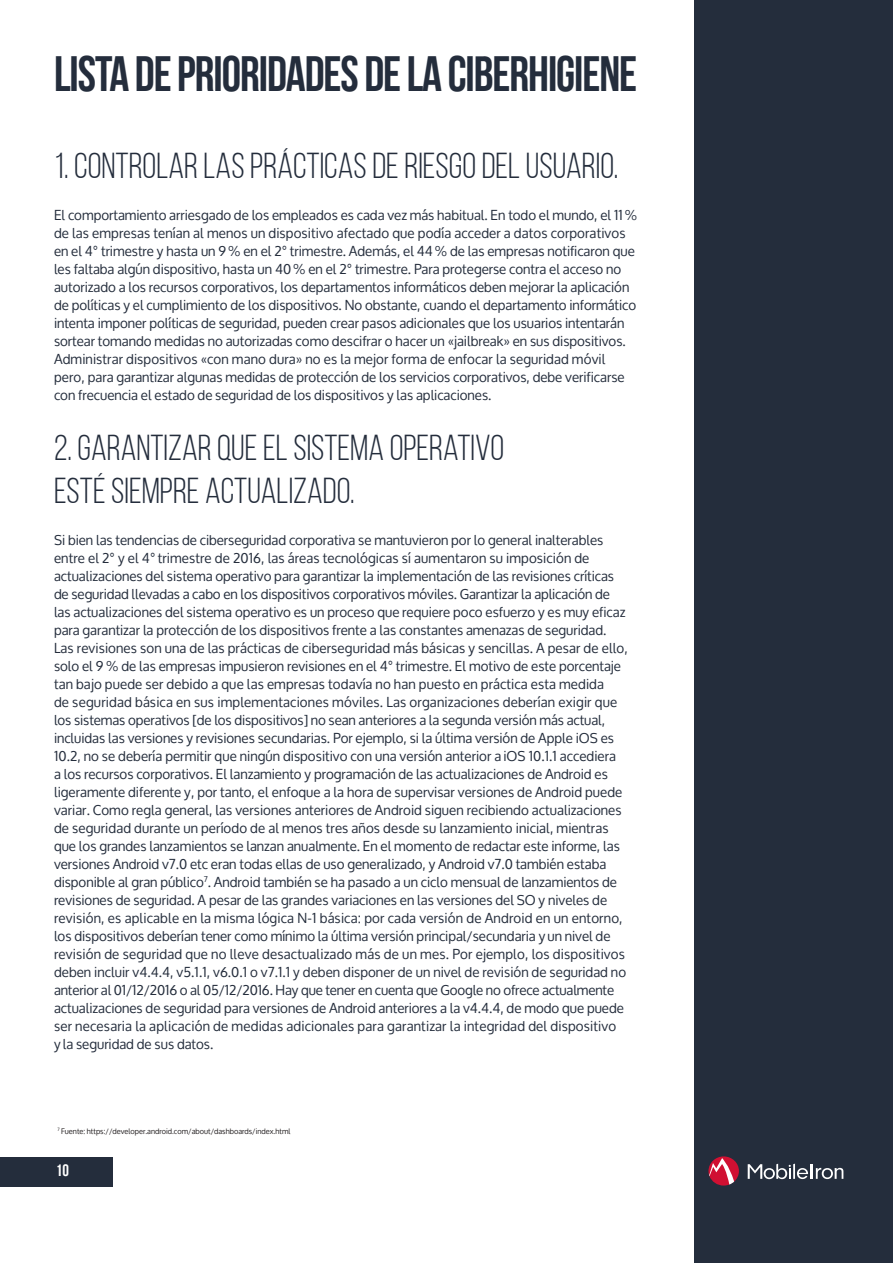
<style>
.page{position:relative;width:893px;height:1263px;background:#fff}
.page>*{position:absolute;margin:0;border:0;box-sizing:border-box;transform-origin:0 0}
.t1{font:700 49.5px "Bebas Neue";letter-spacing:-.02em;color:#242d3c}
.t2{font:36px/43.2px "Bebas Neue";color:#242d3c}
.t3{font:700 16.5px "Bebas Neue";color:#fff}
.t4{font:13.5px/18px "Oxygen";color:#242d3c}
.t5{font:7.5px "Oxygen";color:#231f20}
</style>
<div class="page">
<div style="left:694px;top:0;width:199px;height:1263px;background:#242d3c"></div>
<svg style="left:748px;top:1163px;width:95px;height:16px"></svg>
<svg style="left:708px;top:1156px;width:31px;height:29px"></svg>
<div style="left:0;top:1157px;width:112px;height:29px;background:#242d3c"></div>
<h1 class="t1" style="left:54px;top:47px;width:585px">LISTA DE PRIORIDADES DE LA CIBERHIGIENE</h1>
<h2 class="t2" style="left:54px;top:144px;width:566px">1. CONTROLAR LAS PRÁCTICAS DE RIESGO DEL USUARIO.</h2>
<p class="t4" style="left:54px;top:206px;width:585px">El comportamiento arriesgado de los empleados es cada vez más habitual. En todo el mundo, el 11 % de las empresas tenían al menos un dispositivo afectado que podía acceder a datos corporativos en el 4° trimestre y hasta un 9 % en el 2° trimestre. Además, el 44 % de las empresas notificaron que les faltaba algún dispositivo, hasta un 40 % en el 2° trimestre. Para protegerse contra el acceso no autorizado a los recursos corporativos, los departamentos informáticos deben mejorar la aplicación de políticas y el cumplimiento de los dispositivos. No obstante, cuando el departamento informático intenta imponer políticas de seguridad, pueden crear pasos adicionales que los usuarios intentarán sortear tomando medidas no autorizadas como descifrar o hacer un «jailbreak» en sus dispositivos.<br>Administrar dispositivos «con mano dura» no es la mejor forma de enfocar la seguridad móvil pero, para garantizar algunas medidas de protección de los servicios corporativos, debe verificarse con frecuencia el estado de seguridad de los dispositivos y las aplicaciones.</p>
<h2 class="t2" style="left:54px;top:425px;width:452px">2. GARANTIZAR QUE EL SISTEMA OPERATIVO<br>ESTÉ SIEMPRE ACTUALIZADO.</h2>
<p class="t4" style="left:54px;top:531px;width:575px">Si bien las tendencias de ciberseguridad corporativa se mantuvieron por lo general inalterables entre el 2° y el 4° trimestre de 2016, las áreas tecnológicas sí aumentaron su imposición de actualizaciones del sistema operativo para garantizar la implementación de las revisiones críticas de seguridad llevadas a cabo en los dispositivos corporativos móviles. Garantizar la aplicación de las actualizaciones del sistema operativo es un proceso que requiere poco esfuerzo y es muy eficaz para garantizar la protección de los dispositivos frente a las constantes amenazas de seguridad.<br>Las revisiones son una de las prácticas de ciberseguridad más básicas y sencillas. A pesar de ello, solo el 9 % de las empresas impusieron revisiones en el 4° trimestre. El motivo de este porcentaje tan bajo puede ser debido a que las empresas todavía no han puesto en práctica esta medida<br>de seguridad básica en sus implementaciones móviles. Las organizaciones deberían exigir que los sistemas operativos [de los dispositivos] no sean anteriores a la segunda versión más actual, incluidas las versiones y revisiones secundarias. Por ejemplo, si la última versión de Apple iOS es 10.2, no se debería permitir que ningún dispositivo con una versión anterior a iOS 10.1.1 accediera<br>a los recursos corporativos. El lanzamiento y programación de las actualizaciones de Android es ligeramente diferente y, por tanto, el enfoque a la hora de supervisar versiones de Android puede variar. Como regla general, las versiones anteriores de Android siguen recibiendo actualizaciones de seguridad durante un período de al menos tres años desde su lanzamiento inicial, mientras que los grandes lanzamientos se lanzan anualmente. En el momento de redactar este informe, las versiones Android v7.0 etc eran todas ellas de uso generalizado, y Android v7.0 también estaba disponible al gran público<sup>7</sup>. Android también se ha pasado a un ciclo mensual de lanzamientos de revisiones de seguridad. A pesar de las grandes variaciones en las versiones del SO y niveles de revisión, es aplicable en la misma lógica N-1 básica: por cada versión de Android en un entorno, los dispositivos deberían tener como mínimo la última versión principal/secundaria y un nivel de revisión de seguridad que no lleve desactualizado más de un mes. Por ejemplo, los dispositivos deben incluir v4.4.4, v5.1.1, v6.0.1 o v7.1.1 y deben disponer de un nivel de revisión de seguridad no anterior al 01/12/2016 o al 05/12/2016. Hay que tener en cuenta que Google no ofrece actualmente actualizaciones de seguridad para versiones de Android anteriores a la v4.4.4, de modo que puede ser necesaria la aplicación de medidas adicionales para garantizar la integridad del dispositivo<br>y la seguridad de sus datos.</p>
<p class="t5" style="left:57px;top:1127px;width:235px"><sup>7</sup> Fuente: https://developer.android.com/about/dashboards/index.html</p>
<p class="t3" style="left:56px;top:1161px;width:15px">10</p>
</div>
